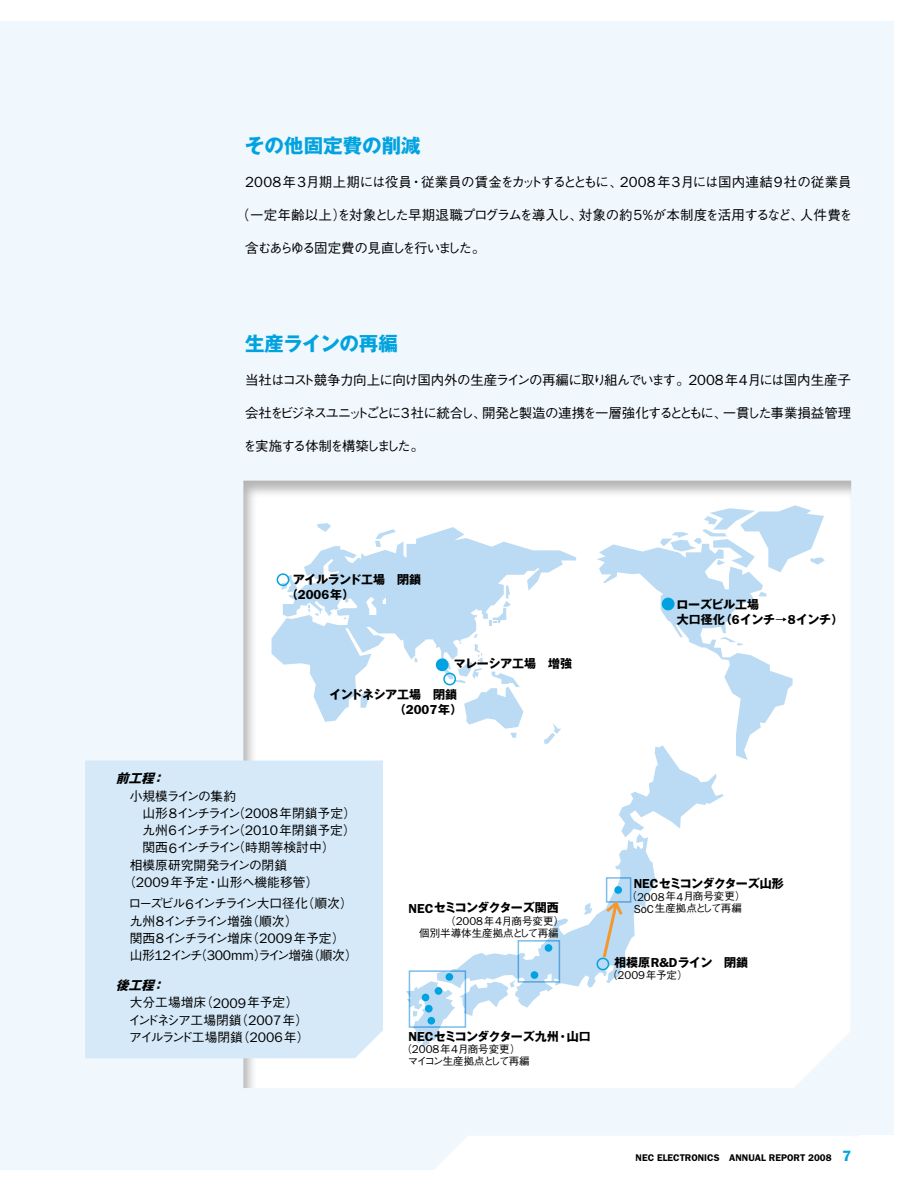
<style>
.page{position:relative;width:915px;height:1191px;background:#fff}
.page>*{position:absolute;margin:0;border:0;box-sizing:border-box;transform-origin:0 0}
.t1{font:700 19.5px "Gothic MB101 Pr 5";color:#00a3df}
.t2{font:700 19.5px "Gothic MB101 Pr 5";letter-spacing:-.03em;color:#00a3df}
.t3{font:500 13.5px "Gothic BBB Pr 5";letter-spacing:-.04em;color:#000}
.t4{font:500 13.5px "Gothic BBB Pr 5";letter-spacing:-.12em;color:#000}
.t5{font:500 13.5px "Gothic BBB Pr 5";letter-spacing:-.045em;color:#000}
.t6{font:500 13.5px "Gothic BBB Pr 5";letter-spacing:-.055em;color:#000}
.t7{font:500 13.5px "Gothic BBB Pr 5";letter-spacing:-.125em;color:#000}
.t8{font:500 13.5px "Gothic BBB Pr 5";letter-spacing:-.115em;color:#000}
.t9{font:600 13.05px "Franklin Gothic";color:#000}
.t10{font:500 12.75px/17.2px "Gothic BBB Pr 5";color:#000}
.t11{font:500 12.75px/17.2px "Gothic BBB Pr 5";letter-spacing:-.13em;color:#000}
.t12{font:500 12.75px "Gothic BBB Pr 5";letter-spacing:-.065em;color:#000}
.t13{font:500 12.75px "Gothic BBB Pr 5";letter-spacing:-.07em;color:#000}
.t14{font:500 12.75px "Gothic BBB Pr 5";letter-spacing:-.06em;color:#000}
.t15{font:italic 700 12.75px "Gothic MB101 Pr 5";color:#000}
.t16{font:700 12px/15px "Gothic MB101 Pr 5";letter-spacing:-.03em;color:#000}
.t17{font:700 12px "Gothic MB101 Pr 5";letter-spacing:-.055em;color:#000}
.t18{font:500 10.5px/12px "Gothic BBB Pr 5";color:#000;text-align:center}
.t19{font:500 10.5px/12px "Gothic BBB Pr 5";letter-spacing:-.065em;color:#000}
.t20{font:600 9.75px "Franklin Gothic";color:#000}
.s1{font-family:"Franklin Gothic";font-weight:400;font-size:14.7px}
.s2{font-family:"Gothic MB101 Pr 5";font-weight:700;font-size:12px}
.s3{font-family:"Franklin Gothic";font-weight:400;font-size:13.95px}
.s4{font-family:"Franklin Gothic";font-weight:600;font-size:13.05px}
.s5{font-family:"Franklin Gothic";font-weight:400;font-size:11.4px}
.s6{font-size:15px;color:#00a3df}
</style>
<div class="page">
<div style="left:0;top:21px;width:893px;height:1148px;background:#f0f7fd"></div>
<div style="left:436px;top:1136px;width:423px;height:33px;background:#fff"></div>
<div style="left:859px;top:1135px;width:34px;height:34px;background:#fff"></div>
<div style="left:243px;top:479px;width:610px;height:609px;background:#000;opacity:.3"></div>
<svg style="left:271px;top:527px;width:135px;height:195px"></svg>
<svg style="left:281px;top:575px;width:16px;height:17px"></svg>
<svg style="left:317px;top:523px;width:14px;height:9px"></svg>
<svg style="left:308px;top:605px;width:11px;height:11px"></svg>
<svg style="left:375px;top:529px;width:21px;height:18px"></svg>
<div style="left:85px;top:760px;width:298px;height:298px;background:#d6e9f8"></div>
<div style="left:276px;top:573px;width:13px;height:13px;border:2px solid #00a3df;border-radius:50%"></div>
<svg style="left:406px;top:505px;width:418px;height:542px"></svg>
<div style="left:661px;top:597px;width:13px;height:13px;background:#00a3df;border-radius:50%"></div>
<div style="left:517px;top:940px;width:43px;height:42px;border:2px solid #7abee9"></div>
<div style="left:408px;top:970px;width:58px;height:57px;border:2px solid #7abee9"></div>
<h1 class="t1" style="left:245px;top:130px;width:177px">その他固定費の削減</h1>
<p class="t3" style="left:245px;top:171px;width:607px"><span class="s1">2008</span>年<span class="s1">3</span>月期上期には役員・従業員の賃金をカットするとともに、<span class="s1">2008</span>年<span class="s1">3</span>月には国内連結<span class="s1">9</span>社の従業員</p>
<p class="t5" style="left:236px;top:204px;width:618px">（一定年齢以上）を対象とした早期退職プログラムを導入し、対象の約<span class="s1">5%</span>が本制度を活用するなど、人件費を</p>
<p class="t7" style="left:245px;top:237px;width:242px">含むあらゆる固定費の見直しを行いました。</p>
<h1 class="t2" style="left:245px;top:328px;width:154px">生産ラインの再編</h1>
<p class="t6" style="left:245px;top:369px;width:607px">当社はコスト競争力向上に向け国内外の生産ラインの再編に取り組んでいます。<span class="s1">2008</span>年<span class="s1">4</span>月には国内生産子</p>
<p class="t4" style="left:245px;top:402px;width:607px">会社をビジネスユニットごとに<span class="s1">3</span>社に統合し、開発と製造の連携を一層強化するとともに、一貫した事業損益管理</p>
<p class="t8" style="left:243px;top:435px;width:182px">を実施する体制を構築しました。</p>
<p class="t16" style="left:293px;top:571px;width:130px">アイルランド工場 閉鎖</p>
<p class="t9" style="left:286px;top:587px;width:70px"><span class="s2">（</span>2006<span class="s2">年）</span></p>
<p class="t16" style="left:453px;top:655px;width:120px">マレーシア工場 増強</p>
<p class="t16" style="left:329px;top:686px;width:129px">インドネシア工場 閉鎖</p>
<p class="t9" style="left:393px;top:702px;width:70px"><span class="s2">（</span>2007<span class="s2">年）</span></p>
<p class="t15" style="left:116px;top:768px;width:55px">前工程：</p>
<p class="t14" style="left:130px;top:785px;width:108px">小規模ラインの集約</p>
<p class="t12" style="left:142px;top:802px;width:215px">山形<span class="s3">8</span>インチライン（<span class="s3">2008</span>年閉鎖予定）</p>
<p class="t13" style="left:142px;top:820px;width:215px">九州<span class="s3">6</span>インチライン（<span class="s3">2010</span>年閉鎖予定）</p>
<p class="t10" style="left:142px;top:837px;width:194px">関西<span class="s3">6</span>インチライン（時期等検討中）</p>
<p class="t10" style="left:130px;top:855px;width:159px">相模原研究開発ラインの閉鎖</p>
<p class="t10" style="left:123px;top:872px;width:197px">（<span class="s3">2009</span>年予定・山形へ機能移管）</p>
<p class="t11" style="left:129px;top:893px;width:230px">ローズビル<span class="s3">6</span>インチライン大口径化（順次）九州<span class="s3">8</span>インチライン増強（順次）<br>関西<span class="s3">8</span>インチライン増床（<span class="s3">2009</span>年予定）山形<span class="s3">12</span>インチ（<span class="s3">300mm</span>）ライン増強（順次）</p>
<p class="t15" style="left:116px;top:974px;width:55px">後工程：</p>
<p class="t10" style="left:128px;top:992px;width:182px">大分工場増床（<span class="s3">2009</span>年予定）インドネシア工場閉鎖（<span class="s3">2007</span>年）アイルランド工場閉鎖（<span class="s3">2006</span>年）</p>
<p class="t17" style="left:408px;top:897px;width:152px"><span class="s4">NEC</span>セミコンダクターズ関西</p>
<p class="t18" style="left:419px;top:913px;width:146px;text-align:left;text-indent:26px">（<span class="s5">2008</span>年<span class="s5">4</span>月商号変更）個別半導体生産拠点として再編</p>
<p class="t17" style="left:408px;top:1026px;width:184px"><span class="s4">NEC</span>セミコンダクターズ九州・山口</p>
<p class="t19" style="left:407px;top:1042px;width:123px;text-indent:-6px">（<span class="s5">2008</span>年<span class="s5">4</span>月商号変更）マイコン生産拠点として再編</p>
<p class="t16" style="left:676px;top:596px;width:169px">ローズビル工場<br>大口径化（<span class="s4">6</span>インチ→<span class="s4">8</span>インチ）</p>
<p class="t17" style="left:633px;top:873px;width:152px"><span class="s4">NEC</span>セミコンダクターズ山形</p>
<p class="t18" style="left:626px;top:889px;width:121px">（<span class="s5">2008</span>年<span class="s5">4</span>月商号変更）<br><span class="s5">SoC</span>生産拠点として再編</p>
<p class="t16" style="left:614px;top:953px;width:135px">相模原<span class="s4">R&amp;D</span>ライン 閉鎖</p>
<p class="t18" style="left:607px;top:968px;width:82px">（<span class="s5">2009</span>年予定）</p>
<p class="t20" style="left:635px;top:1152px;width:217px">NEC ELECTRONICS ANN UAL REPORT 2008 <span class="s6">7</span></p>
</div>
